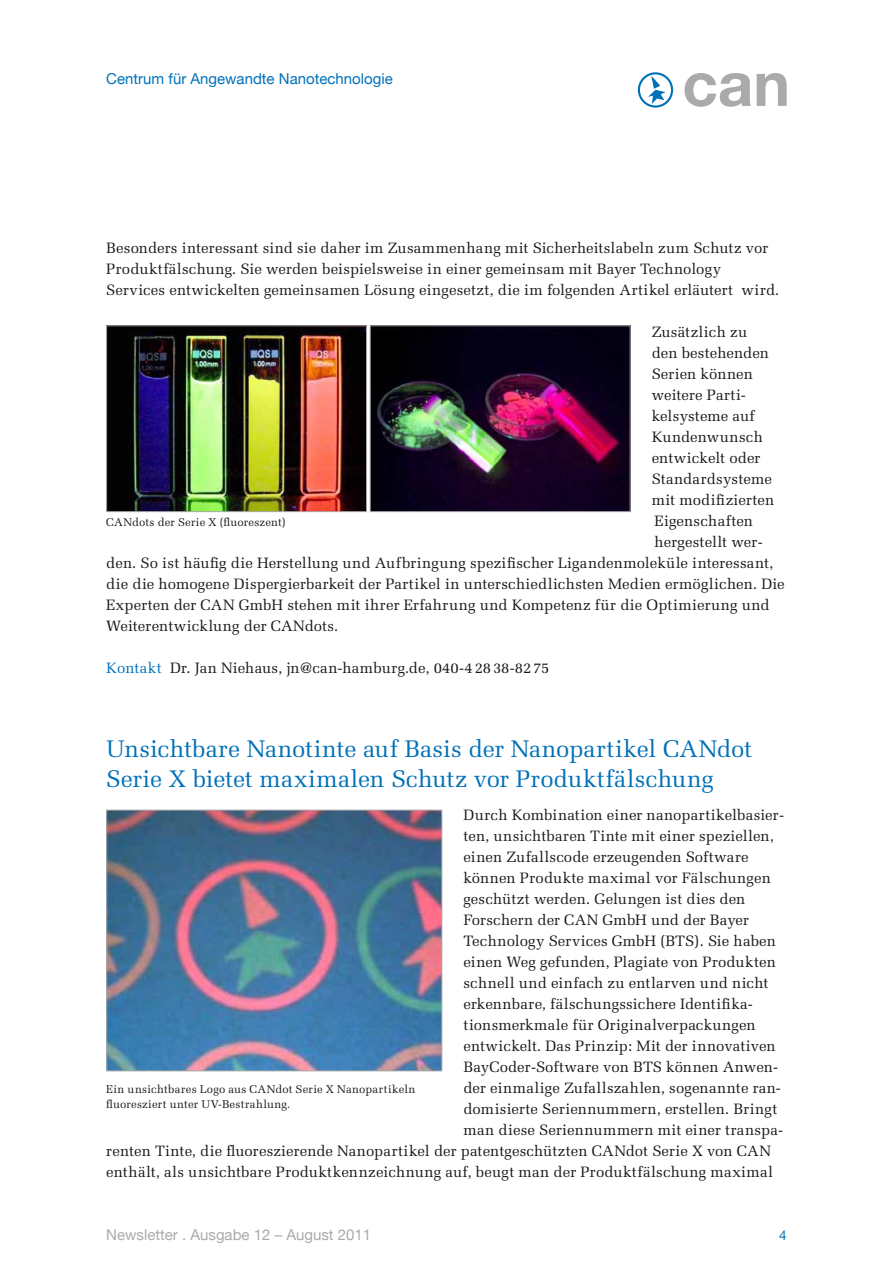
<style>
.page{position:relative;width:893px;height:1263px;background:#fff}
.page>*{position:absolute;margin:0;border:0;box-sizing:border-box;transform-origin:0 0}
.t1{font:24px/30px "Melior";color:#0071b9}
.t2{font:15px/21px "Melior";letter-spacing:.01em;color:#1a171c}
.t3{font:15px "Helvetica Neue";color:#0071b9}
.t4{font:15px "Helvetica Neue";color:#a9aaac}
.t5{font:13.5px "Helvetica Neue";color:#0071b9}
.t6{font:11.25px/15px "Melior";letter-spacing:.02em;color:#1a171c}
.s1{color:#0071b9}
</style>
<div class="page">
<svg style="left:685px;top:73px;width:66px;height:34px"></svg>
<svg style="left:757px;top:73px;width:30px;height:33px"></svg>
<svg style="left:638px;top:72px;width:35px;height:36px"></svg>
<img style="left:108px;top:327px;width:257px;height:183px">
<div style="left:106px;top:325px;width:261px;height:187px;border:1px solid #a9aaac"></div>
<img style="left:372px;top:327px;width:256px;height:183px">
<div style="left:370px;top:325px;width:260px;height:187px;border:1px solid #a9aaac"></div>
<img style="left:108px;top:812px;width:332px;height:257px">
<div style="left:106px;top:810px;width:336px;height:261px;border:1px solid #a9aaac"></div>
<p class="t3" style="left:106px;top:69px;width:288px">Centrum für Angewandte Nanotechnologie</p>
<p class="t2" style="left:106px;top:238px;width:675px">Besonders interessant sind sie daher im Zusammenhang mit Sicherheitslabeln zum Schutz vor<br>Produktfälschung. Sie werden beispielsweise in einer gemeinsam mit Bayer Technology<br>Services entwickelten gemeinsamen Lösung eingesetzt, die im folgenden Artikel erläutert wird.</p>
<p class="t2" style="left:652px;top:322px;width:97px">Zusätzlich zu</p>
<p class="t2" style="left:652px;top:343px;width:119px">den bestehenden</p>
<p class="t2" style="left:652px;top:364px;width:103px">Serien können</p>
<p class="t2" style="left:652px;top:385px;width:96px">weitere Parti-</p>
<p class="t2" style="left:652px;top:406px;width:104px">kelsysteme auf</p>
<p class="t2" style="left:652px;top:427px;width:113px">Kundenwunsch</p>
<p class="t2" style="left:652px;top:448px;width:110px">entwickelt oder</p>
<p class="t2" style="left:652px;top:469px;width:122px">Standardsysteme</p>
<p class="t2" style="left:652px;top:490px;width:124px">mit modifizierten</p>
<p class="t2" style="left:655px;top:511px;width:100px">Eigenschaften</p>
<p class="t2" style="left:655px;top:532px;width:110px">hergestellt wer-</p>
<p class="t2" style="left:106px;top:553px;width:668px">den. So ist häufig die Herstellung und Aufbringung spezifischer Ligandenmoleküle interessant,</p>
<p class="t2" style="left:106px;top:574px;width:680px">die die homogene Dispergierbarkeit der Partikel in unterschiedlichsten Medien ermöglichen. Die</p>
<p class="t2" style="left:106px;top:595px;width:665px">Experten der CAN GmbH stehen mit ihrer Erfahrung und Kompetenz für die Optimierung und</p>
<p class="t2" style="left:106px;top:616px;width:233px">Weiterentwicklung der CANdots.</p>
<p class="t2" style="left:106px;top:658px;width:445px"><span class="s1">Kontakt</span> Dr. Jan Niehaus, jn@can-hamburg.de, 040-42838-8275</p>
<p class="t6" style="left:106px;top:515px;width:181px">CANdots der Serie X (fluoreszent)</p>
<h1 class="t1" style="left:106px;top:734px;width:647px">Unsichtbare Nanotinte auf Basis der Nanopartikel CANdot<br>Serie X bietet maximalen Schutz vor Produktfälschung</h1>
<p class="t2" style="left:463px;top:805px;width:322px">Durch Kombination einer nanopartikelbasier-</p>
<p class="t2" style="left:463px;top:826px;width:312px">ten, unsichtbaren Tinte mit einer speziellen,</p>
<p class="t2" style="left:463px;top:847px;width:287px">einen Zufallscode erzeugenden Software</p>
<p class="t2" style="left:463px;top:868px;width:309px">können Produkte maximal vor Fälschungen</p>
<p class="t2" style="left:463px;top:889px;width:283px">geschützt werden. Gelungen ist dies den</p>
<p class="t2" style="left:463px;top:910px;width:287px">Forschern der CAN GmbH und der Bayer</p>
<p class="t2" style="left:463px;top:931px;width:314px">Technology Services GmbH (BTS). Sie haben</p>
<p class="t2" style="left:463px;top:952px;width:314px">einen Weg gefunden, Plagiate von Produkten</p>
<p class="t2" style="left:463px;top:973px;width:307px">schnell und einfach zu entlarven und nicht</p>
<p class="t2" style="left:463px;top:994px;width:291px">erkennbare, fälschungssichere Identifika-</p>
<p class="t2" style="left:463px;top:1015px;width:294px">tionsmerkmale für Originalverpackungen</p>
<p class="t2" style="left:463px;top:1036px;width:314px">entwickelt. Das Prinzip: Mit der innovativen</p>
<p class="t2" style="left:463px;top:1057px;width:316px">BayCoder-Software von BTS können Anwen-</p>
<p class="t2" style="left:463px;top:1078px;width:319px">der einmalige Zufallszahlen, sogenannte ran-</p>
<p class="t2" style="left:463px;top:1099px;width:316px">domisierte Seriennummern, erstellen. Bringt</p>
<p class="t2" style="left:463px;top:1120px;width:321px">man diese Seriennummern mit einer transpa-</p>
<p class="t2" style="left:106px;top:1141px;width:666px">renten Tinte, die fluoreszierende Nanopartikel der patentgeschützten CANdot Serie X von CAN</p>
<p class="t2" style="left:106px;top:1162px;width:668px">enthält, als unsichtbare Produktkennzeichnung auf, beugt man der Produktfälschung maximal</p>
<p class="t6" style="left:106px;top:1082px;width:311px">Ein unsichtbares Logo aus CANdot Serie X Nanopartikeln fluoresziert unter UV-Bestrahlung.</p>
<p class="t4" style="left:106px;top:1226px;width:266px">Newsletter . Ausgabe 12 – August 2011</p>
<p class="t5" style="left:779px;top:1227px;width:9px">4</p>
</div>
